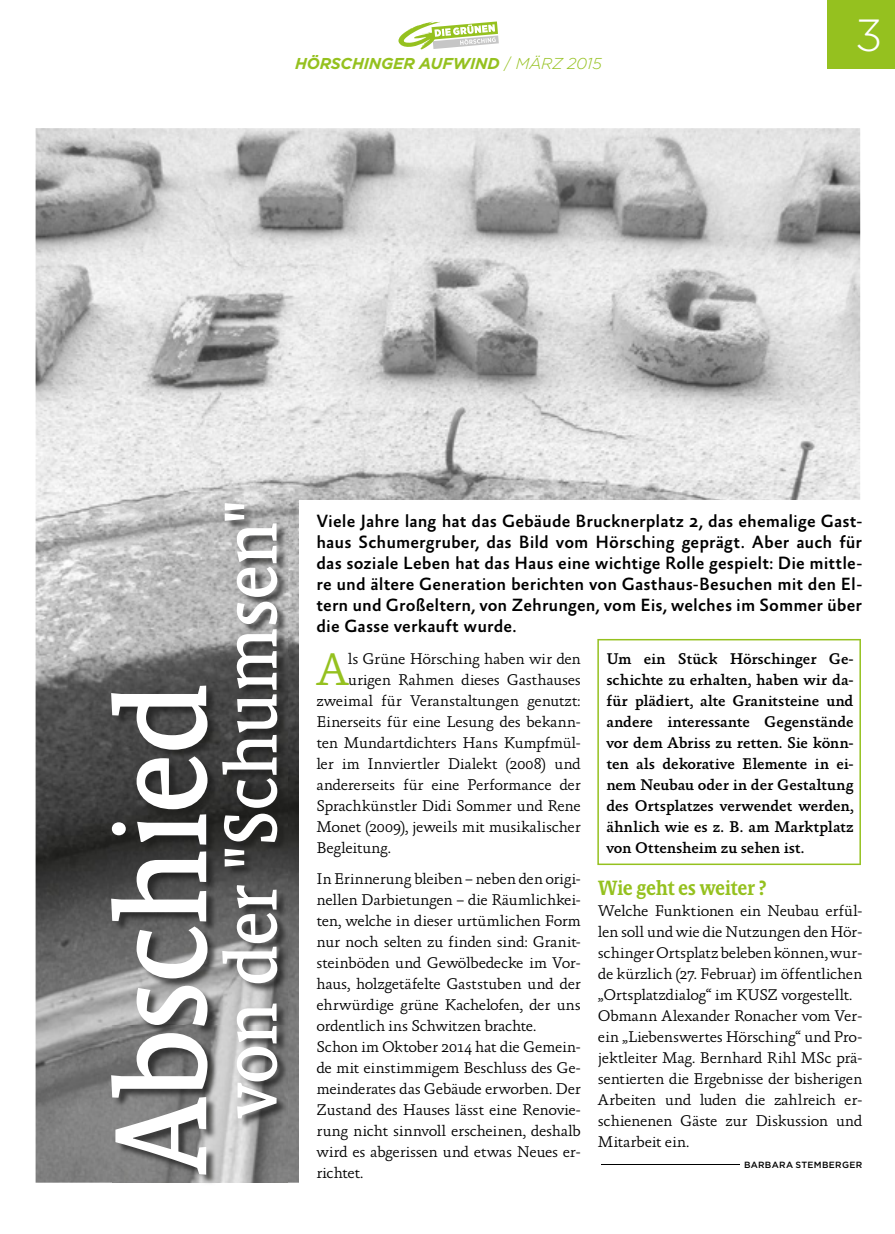
<style>
.page{position:relative;width:895px;height:1234px;background:#fff}
.page>*{position:absolute;margin:0;border:0;box-sizing:border-box;transform-origin:0 0}
.t1{font:133.05px "Absara Head OT";letter-spacing:-.02em;color:#fff}
.t2{font:76.05px "Absara Head OT";letter-spacing:-.02em;color:#fff}
.t3{font:300 46.5px "Absara";color:#95c11f}
.t4{font:300 45px "Gotham";color:#fff}
.t5{font:500 21px "Absara Head OT";letter-spacing:-.03em;color:#95c11f}
.t6{font:500 18px/21px "Absara Sans";letter-spacing:.005em;color:#000;text-align:justify}
.t7{font:300 15.75px/21px "Absara";letter-spacing:-.02em;color:#000}
.t8{font:500 15.75px/21px "Absara";letter-spacing:-.005em;color:#000;text-align:justify}
.t9{font:italic 700 15.75px "Gotham";letter-spacing:-.01em;color:#95c11f}
.t10{font:500 9px "Gotham";letter-spacing:.035em;color:#000}
.s1{font-weight:300;font-style:normal}
.s2{font-weight:300}
</style>
<div class="page">
<svg style="left:398px;top:21px;width:100px;height:29px"></svg>
<div style="left:826px;top:1px;width:68px;height:68px;background:#95c11f"></div>
<img style="left:36px;top:128px;width:823px;height:1055px">
<div style="left:299px;top:500px;width:578px;height:683px;background:#fff"></div>
<hr style="left:601px;top:1165px;width:138px;height:1px;background:#000">
<img style="left:113px;top:504px;width:175px;height:680px">
<svg style="left:597px;top:639px;width:263px;height:226px"></svg>
<p class="t9" style="left:295px;top:54px;width:308px">HÖRSCHINGER AUFWIND <span class="s1">/</span> <span class="s2">März 2015</span></p>
<h3 class="t4" style="left:854px;top:11px;width:29px">3</h3>
<h1 class="t1" style="left:81px;top:1173px;width:493px;rotate:-90deg">Abschied</h1>
<h2 class="t2" style="left:205px;top:1119px;width:620px;rotate:-90deg">von der "Schumsen"</h2>
<p class="t6" style="left:316px;top:512px;width:547px">Viele Jahre lang hat das Gebäude Brucknerplatz 2, das ehemalige Gast&shy;haus Schumergruber, das Bild vom Hörsching geprägt. Aber auch für das soziale Leben hat das Haus eine wichtige Rolle gespielt: Die mittle&shy;re und ältere Generation berichten von Gasthaus-Besuchen mit den El&shy;tern und Großeltern, von Zehrungen, vom Eis, welches im Sommer über die Gasse verkauft wurde.</p>
<h3 class="t3" style="left:316px;top:642px;width:34px">A</h3>
<p class="t7" style="left:348px;top:648px;width:234px">ls Grüne Hörsching haben wir den</p>
<p class="t8" style="left:606px;top:648px;width:249px">Um ein Stück Hörschinger Ge&shy;schichte zu erhalten, haben wir da&shy;für plädiert, alte Granitsteine und andere interessante Gegenstände vor dem Abriss zu retten. Sie könn&shy;ten als dekorative Elemente in ei&shy;nem Neubau oder in der Gestaltung des Ortsplatzes verwendet werden, ähnlich wie es z. B. am Marktplatz von Ottensheim zu sehen ist.</p>
<h3 class="t5" style="left:597px;top:875px;width:170px">Wie geht es weiter ?</h3>
<p class="t7" style="left:597px;top:900px;width:266px">Welche Funktionen ein Neubau erfül&shy;len soll und wie die Nutzungen den Hör&shy;schinger Ortsplatz beleben können, wur&shy;de kürzlich (27. Februar) im öffentlichen „Ortsplatzdialog“ im KUSZ vorgestellt.<br>Obmann Alexander Ronacher vom Ver&shy;ein „Liebenswertes Hörsching“ und Pro&shy;jektleiter Mag. Bernhard Rihl MSc prä&shy;sentierten die Ergebnisse der bisherigen Arbeiten und luden die zahlreich er&shy;schienenen Gäste zur Diskussion und Mitarbeit ein.</p>
<p class="t7" style="left:348px;top:669px;width:234px">urigen Rahmen dieses Gasthauses</p>
<p class="t7" style="left:316px;top:690px;width:266px">zweimal für Veranstaltungen genutzt:</p>
<p class="t7" style="left:316px;top:711px;width:266px">Einerseits für eine Lesung des bekann-</p>
<p class="t7" style="left:316px;top:732px;width:266px">ten Mundartdichters Hans Kumpfmül-</p>
<p class="t7" style="left:316px;top:753px;width:266px">ler im Innviertler Dialekt (2008) und</p>
<p class="t7" style="left:316px;top:774px;width:266px">andererseits für eine Performance der</p>
<p class="t7" style="left:316px;top:795px;width:266px">Sprachkünstler Didi Sommer und Rene</p>
<p class="t7" style="left:316px;top:816px;width:266px">Monet (2009), jeweils mit musikalischer</p>
<p class="t7" style="left:316px;top:837px;width:76px">Begleitung.</p>
<p class="t7" style="left:316px;top:869px;width:266px">In Erinnerung bleiben – neben den origi&shy;nellen Darbietungen – die Räumlichkei&shy;ten, welche in dieser urtümlichen Form nur noch selten zu finden sind: Granit&shy;steinböden und Gewölbedecke im Vor&shy;haus, holzgetäfelte Gaststuben und der ehrwürdige grüne Kachelofen, der uns ordentlich ins Schwitzen brachte.<br>Schon im Oktober 2014 hat die Gemein&shy;de mit einstimmigem Beschluss des Ge&shy;meinderates das Gebäude erworben. Der Zustand des Hauses lässt eine Renovie&shy;rung nicht sinnvoll erscheinen, deshalb wird es abgerissen und etwas Neues er&shy;richtet.</p>
<p class="t10" style="left:743px;top:1159px;width:120px">BARBARA STEMBERGER</p>
</div>
